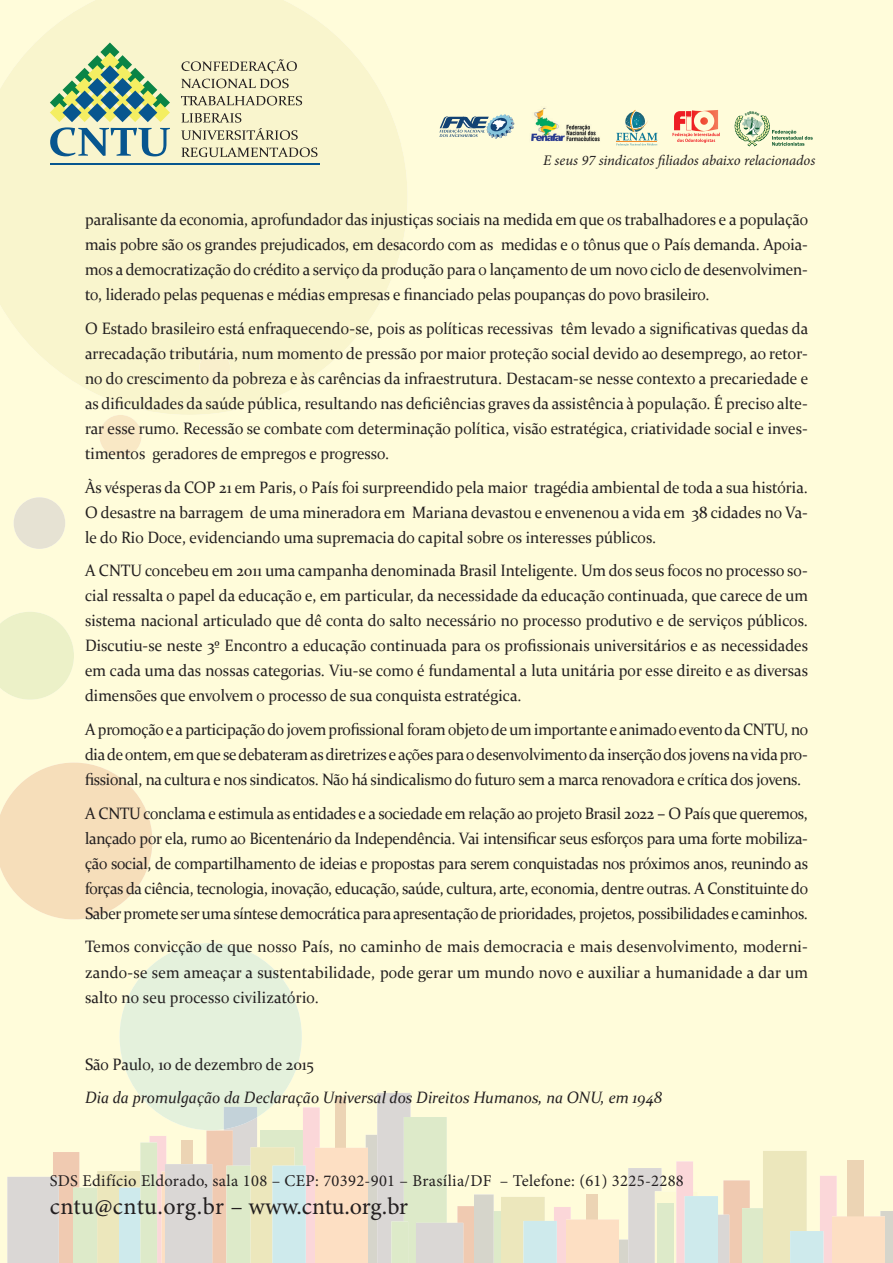
<style>
.page{position:relative;width:893px;height:1263px;background:#fffcda}
.page>*{position:absolute;margin:0;border:0;box-sizing:border-box;transform-origin:0 0}
.t1{font:24px "Minion Pro";letter-spacing:.01em;color:#231f20}
.t2{font:16.5px/25px "Constantia";letter-spacing:-.005em;color:#231f20;text-align:justify;scale:.95 1}
.t3{font:16.5px "Minion Pro";letter-spacing:.02em;color:#231f20}
.t4{font:italic 16.5px "Constantia";color:#231f20;scale:.95 1}
.t5{font:italic 14.55px "Minion Pro";letter-spacing:-.005em;color:#231f20}
</style>
<div class="page">
<svg style="left:0;top:0;width:408px;height:415px;fill:#f9f5cd"></svg>
<svg style="left:0;top:762px;width:152px;height:157px"></svg>
<svg style="left:0;top:612px;width:74px;height:88px"></svg>
<svg style="left:7px;top:943px;width:886px;height:320px"></svg>
<div style="left:14px;top:497px;width:51px;height:52px;background:#e6e2d3;border-radius:50%"></div>
<div style="left:99px;top:415px;width:43px;height:42px;background:#f9e8c5;border-radius:50%"></div>
<div style="left:199px;top:352px;width:31px;height:31px;background:#f9efcc;border-radius:50%"></div>
<hr style="left:50px;top:163px;width:270px;height:2px;background:#07568f">
<svg style="left:50px;top:43px;width:120px;height:113px"></svg>
<svg style="left:181px;top:59px;width:136px;height:98px"></svg>
<img style="left:529px;top:107px;width:72px;height:36px">
<svg style="left:672px;top:110px;width:48px;height:33px"></svg>
<svg style="left:616px;top:110px;width:41px;height:36px"></svg>
<svg style="left:440px;top:114px;width:74px;height:24px"></svg>
<svg style="left:656px;top:154px;width:9px;height:15px"></svg>
<svg style="left:735px;top:111px;width:78px;height:35px"></svg>
<p class="t5" style="left:543px;top:150px;width:274px">E seus 97 sindicatos liados abaixo relacionados</p>
<p class="t2" style="left:85px;top:206px;width:763px">paralisante da economia, aprofundador das injustiças sociais na medida em que os trabalhadores e a população mais pobre são os grandes prejudicados, em desacordo com as medidas e o tônus que o País demanda. Apoia&shy;mos a democratização do crédito a serviço da produção para o lançamento de um novo ciclo de desenvolvimen&shy;to, liderado pelas pequenas e médias empresas e financiado pelas poupanças do povo brasileiro.</p>
<p class="t2" style="left:85px;top:315px;width:763px">O Estado brasileiro está enfraquecendo-se, pois as políticas recessivas têm levado a significativas quedas da arrecadação tributária, num momento de pressão por maior proteção social devido ao desemprego, ao retor&shy;no do crescimento da pobreza e às carências da infraestrutura. Destacam-se nesse contexto a precariedade e as dificuldades da saúde pública, resultando nas deficiências graves da assistência à população. É preciso alte&shy;rar esse rumo. Recessão se combate com determinação política, visão estratégica, criatividade social e inves&shy;timentos geradores de empregos e progresso.</p>
<p class="t2" style="left:85px;top:474px;width:762px">Às vésperas da COP 21 em Paris, o País foi surpreendido pela maior tragédia ambiental de toda a sua história.<br>O desastre na barragem de uma mineradora em Mariana devastou e envenenou a vida em 38 cidades no Va&shy;le do Rio Doce, evidenciando uma supremacia do capital sobre os interesses públicos.</p>
<p class="t2" style="left:85px;top:557px;width:763px">A CNTU concebeu em 2011 uma campanha denominada Brasil Inteligente. Um dos seus focos no processo so&shy;cial ressalta o papel da educação e, em particular, da necessidade da educação continuada, que carece de um sistema nacional articulado que dê conta do salto necessário no processo produtivo e de serviços públicos.<br>Discutiu-se neste 3º Encontro a educação continuada para os profissionais universitários e as necessidades em cada uma das nossas categorias. Viu-se como é fundamental a luta unitária por esse direito e as diversas dimensões que envolvem o processo de sua conquista estratégica.</p>
<p class="t2" style="left:85px;top:716px;width:763px">A promoção e a participação do jovem profissional foram objeto de um importante e animado evento da CNTU, no dia de ontem, em que se debateram as diretrizes e ações para o desenvolvimento da inserção dos jovens na vida pro&shy;fissional, na cultura e nos sindicatos. Não há sindicalismo do futuro sem a marca renovadora e crítica dos jovens.</p>
<p class="t2" style="left:85px;top:800px;width:763px">A CNTU conclama e estimula as entidades e a sociedade em relação ao projeto Brasil 2022 – O País que queremos, lançado por ela, rumo ao Bicentenário da Independência. Vai intensificar seus esforços para uma forte mobiliza&shy;ção social, de compartilhamento de ideias e propostas para serem conquistadas nos próximos anos, reunindo as forças da ciência, tecnologia, inovação, educação, saúde, cultura, arte, economia, dentre outras. A Constituinte do Saber promete ser uma síntese democrática para apresentação de prioridades, projetos, possibilidades e caminhos.</p>
<p class="t2" style="left:85px;top:933px;width:763px">Temos convicção de que nosso País, no caminho de mais democracia e mais desenvolvimento, moderni&shy;zando-se sem ameaçar a sustentabilidade, pode gerar um mundo novo e auxiliar a humanidade a dar um salto no seu processo civilizatório.</p>
<p class="t2" style="left:85px;top:1051px;width:243px">São Paulo, 10 de dezembro de 2015</p>
<p class="t4" style="left:85px;top:1086px;width:609px">Dia da promulgação da Declaração Universal dos Direitos Humanos, na ONU, em 1948</p>
<p class="t3" style="left:50px;top:1169px;width:635px">SDS Edifício Eldorado, sala 108 – CEP: 70392-901 – Brasília/DF – Telefone: (61) 3225-2288</p>
<h1 class="t1" style="left:50px;top:1190px;width:360px">cntu@cntu.org.br – www.cntu.org.br</h1>
</div>
